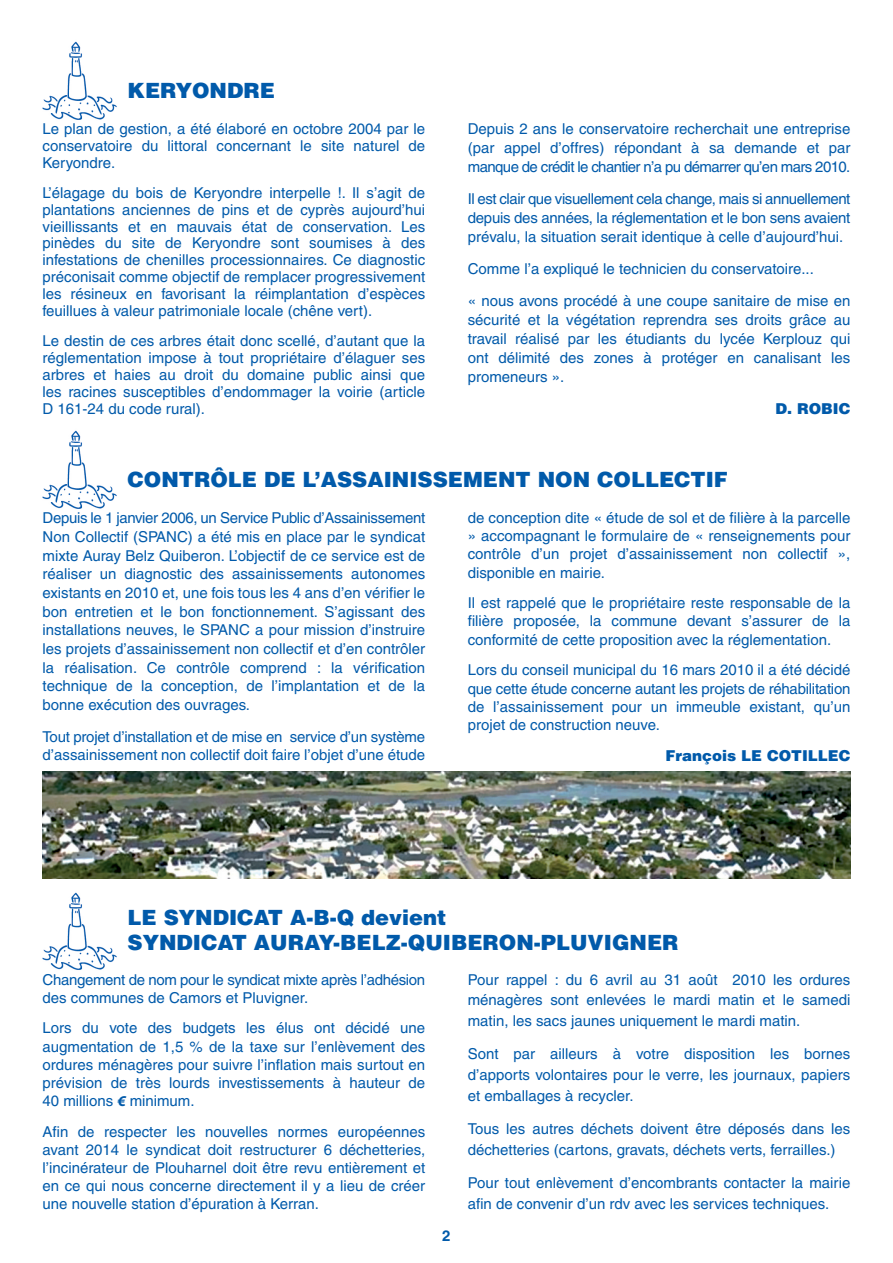
<style>
.page{position:relative;width:893px;height:1263px;background:#fff}
.page>*{position:absolute;margin:0;border:0;box-sizing:border-box;transform-origin:0 0}
.t1{font:900 21px/25.2px "Helvetica";color:#015aaa}
.t2{font:15px/17px "Helvetica";color:#015aaa;text-align:justify}
.t3{font:15px/18px "Helvetica";letter-spacing:-.02em;color:#015aaa}
.t4{font:900 15px "Helvetica";color:#015aaa}
.t5{font:700 15px "Helvetica";color:#015aaa}
.s1{font-family:"Myriad Pro";font-weight:700;font-style:italic}
</style>
<div class="page">
<img style="left:42px;top:41px;width:75px;height:79px">
<img style="left:42px;top:430px;width:75px;height:79px">
<img style="left:42px;top:892px;width:75px;height:78px">
<img style="left:43px;top:772px;width:807px;height:106px">
<h1 class="t1" style="left:128px;top:78px;width:149px">KERYONDRE</h1>
<p class="t2" style="left:43px;top:122px;width:384px">Le plan de gestion, a été élaboré en octobre 2004 par le conservatoire du littoral concernant le site naturel de Keryondre.</p>
<p class="t2" style="left:43px;top:185px;width:384px">L’élagage du bois de Keryondre interpelle !. Il s’agit de plantations anciennes de pins et de cyprès aujourd’hui vieillissants et en mauvais état de conservation. Les pinèdes du site de Keryondre sont soumises à des infestations de chenilles processionnaires. Ce diagnostic préconisait comme objectif de remplacer progressivement les résineux en favorisant la réimplantation d’espèces feuillues à valeur patrimoniale locale (chêne vert).</p>
<p class="t2" style="left:43px;top:334px;width:384px">Le destin de ces arbres était donc scellé, d’autant que la réglementation impose à tout propriétaire d’élaguer ses arbres et haies au droit du domaine public ainsi que les racines susceptibles d’endommager la voirie (article D 161-24 du code rural).</p>
<p class="t2" style="left:468px;top:121px;width:384px;line-height:19px">Depuis 2 ans le conservatoire recherchait une entreprise (par appel d’offres) répondant à sa demande et par manque de crédit le chantier n’a pu démarrer qu’en mars 2010.</p>
<p class="t2" style="left:468px;top:191px;width:384px;line-height:19px">Il est clair que visuellement cela change, mais si annuellement depuis des années, la réglementation et le bon sens avaient prévalu, la situation serait identique à celle d’aujourd’hui.</p>
<p class="t2" style="left:468px;top:254px;width:384px;line-height:31.8px">Comme l’a expliqué le technicien du conservatoire...<br>« nous avons procédé à une coupe sanitaire de mise en</p>
<p class="t2" style="left:468px;top:312px;width:384px;line-height:19px">sécurité et la végétation reprendra ses droits grâce au travail réalisé par les étudiants du lycée Kerplouz qui ont délimité des zones à protéger en canalisant les promeneurs ».</p>
<p class="t4" style="left:775px;top:400px;width:76px">D. ROBIC</p>
<h1 class="t1" style="left:128px;top:468px;width:602px">CONTRÔLE DE L’ASSAINISSEMENT NON COLLECTIF</h1>
<p class="t2" style="left:43px;top:510px;width:384px;line-height:18.8px">Depuis le 1 janvier 2006, un Service Public d’Assainissement Non Collectif (SPANC) a été mis en place par le syndicat mixte Auray Belz Quiberon. L’objectif de ce service est de réaliser un diagnostic des assainissements autonomes existants en 2010 et, une fois tous les 4 ans d’en vérifier le bon entretien et le bon fonctionnement. S’agissant des installations neuves, le SPANC a pour mission d’instruire les projets d’assainissement non collectif et d’en contrôler la réalisation. Ce contrôle comprend : la vérification technique de la conception, de l’implantation et de la bonne exécution des ouvrages.</p>
<p class="t2" style="left:43px;top:728px;width:384px;line-height:18.8px">Tout projet d’installation et de mise en service d’un système d’assainissement non collectif doit faire l’objet d’une étude</p>
<p class="t2" style="left:468px;top:510px;width:384px;line-height:18.1px">de conception dite « étude de sol et de filière à la parcelle » accompagnant le formulaire de « renseignements pour contrôle d’un projet d’assainissement non collectif », disponible en mairie.</p>
<p class="t2" style="left:468px;top:595px;width:384px;line-height:18.1px">Il est rappelé que le propriétaire reste responsable de la filière proposée, la commune devant s’assurer de la conformité de cette proposition avec la réglementation.</p>
<p class="t2" style="left:468px;top:662px;width:384px;line-height:18.1px">Lors du conseil municipal du 16 mars 2010 il a été décidé que cette étude concerne autant les projets de réhabilitation de l’assainissement pour un immeuble existant, qu’un projet de construction neuve.</p>
<p class="t4" style="left:665px;top:747px;width:186px">François LE COTILLEC</p>
<h1 class="t1" style="left:128px;top:905px;width:552px">LE SYNDICAT A-B-Q devient<br>SYNDICAT AURAY-BELZ-QUIBERON-PLUVIGNER</h1>
<p class="t3" style="left:43px;top:972px;width:384px">Changement de nom pour le syndicat mixte après l’adhésion des communes de Camors et Pluvigner.</p>
<p class="t2" style="left:43px;top:1020px;width:384px;line-height:18.1px">Lors du vote des budgets les élus ont décidé une augmentation de 1,5 % de la taxe sur l’enlèvement des ordures ménagères pour suivre l’inflation mais surtout en prévision de très lourds investissements à hauteur de 40 millions <span class="s1">€</span> minimum.</p>
<p class="t2" style="left:43px;top:1124px;width:384px;line-height:18px">Afin de respecter les nouvelles normes européennes avant 2014 le syndicat doit restructurer 6 déchetteries, l’incinérateur de Plouharnel doit être revu entièrement et en ce qui nous concerne directement il y a lieu de créer une nouvelle station d’épuration à Kerran.</p>
<p class="t2" style="left:468px;top:970px;width:384px;line-height:20.7px">Pour rappel : du 6 avril au 31 août 2010 les ordures ménagères sont enlevées le mardi matin et le samedi matin, les sacs jaunes uniquement le mardi matin.</p>
<p class="t2" style="left:468px;top:1045px;width:384px;line-height:20.7px">Sont par ailleurs à votre disposition les bornes d’apports volontaires pour le verre, les journaux, papiers et emballages à recycler.</p>
<p class="t2" style="left:468px;top:1120px;width:384px;line-height:20.7px">Tous les autres déchets doivent être déposés dans les déchetteries (cartons, gravats, déchets verts, ferrailles.)</p>
<p class="t2" style="left:468px;top:1174px;width:384px;line-height:20.7px">Pour tout enlèvement d’encombrants contacter la mairie afin de convenir d’un rdv avec les services techniques.</p>
<p class="t5" style="left:442px;top:1230px;width:10px">2</p>
</div>
